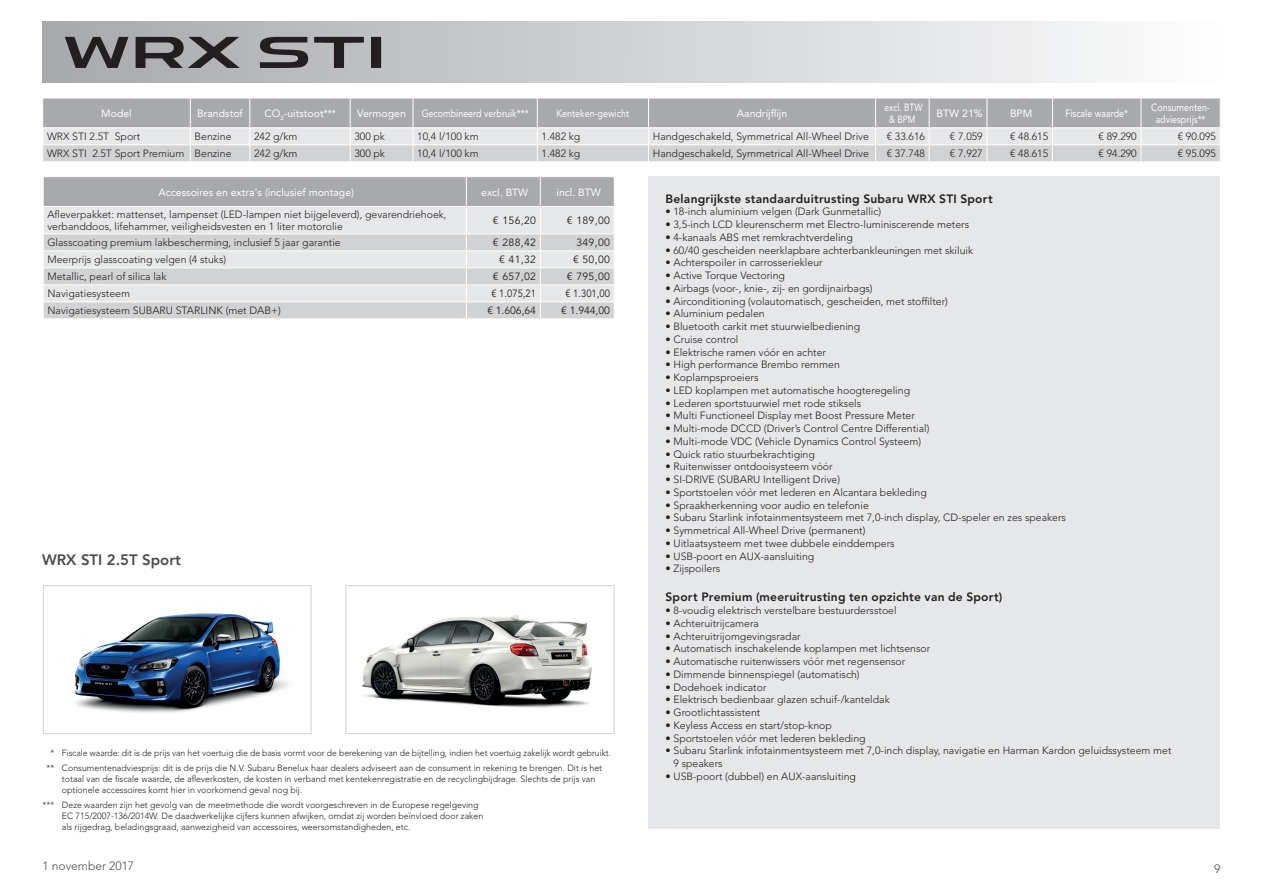
<style>
.page{position:relative;width:1263px;height:893px;background:#fff}
.page>*{position:absolute;margin:0;border:0;box-sizing:border-box;transform-origin:0 0}
.t1{font:800 15px "Avenir LT Std";color:#4b4c4d}
.t2{font:800 12px "Avenir LT Std";letter-spacing:.02em;color:#231f20}
.t3{font:300 12px "Avenir LT Std";color:#4b4c4d}
.t4{font:300 10.5px/12.8px "Avenir LT Std";color:#231f20}
.t5{font:10.5px "Avenir LT Std";color:#fff}
.t6{font:10.5px/12.6px "Avenir LT Std";color:#fff;text-align:center;scale:.85 1}
.t7{font:10.5px "Avenir LT Std";letter-spacing:.03em;color:#231f20}
.t8{font:10.5px "Avenir LT Std";letter-spacing:.03em;color:#231f20;scale:.9 1}
.t9{font:10.5px/12.6px "Avenir LT Std";color:#fff;text-align:center;scale:.8 1}
.t10{font:300 9px/10.8px "Avenir LT Std";color:#231f20}
.t11{font:300 9px/15px "Avenir LT Std";color:#231f20;scale:.96 1}
</style>
<div class="page">
<div style="left:43px;top:21px;width:1177px;height:62px;background:linear-gradient(to right,#a7a8ac,#fcfcfd)"></div>
<svg style="left:43px;top:98px;width:1177px;height:64px;background:#c6c7ca"></svg>
<hr style="left:1141px;top:145px;width:79px;height:1px;background:#fff">
<div style="left:648px;top:176px;width:572px;height:653px;background:#e6e7e9"></div>
<img style="left:362px;top:614px;width:230px;height:94px">
<div style="left:345px;top:585px;width:269px;height:149px;border:1px solid #d1d2d4"></div>
<svg style="left:43px;top:177px;width:571px;height:142px;background:#d3d4d6"></svg>
<hr style="left:466px;top:251px;width:74px;height:1px;background:#fff">
<hr style="left:540px;top:251px;width:74px;height:1px;background:#fff">
<hr style="left:466px;top:302px;width:74px;height:1px;background:#fff">
<hr style="left:540px;top:302px;width:74px;height:1px;background:#fff">
<img style="left:74px;top:613px;width:215px;height:100px">
<div style="left:43px;top:585px;width:268px;height:149px;border:1px solid #d1d2d4"></div>
<img style="left:63px;top:28px;width:361px;height:48px">
<p class="t5" style="left:101px;top:107px;width:32px">Model</p>
<p class="t5" style="left:197px;top:107px;width:47px">Brandstof</p>
<p class="t5" style="left:264px;top:107px;width:73px">CO<sub>2</sub>-uitstoot***</p>
<p class="t5" style="left:357px;top:107px;width:50px">Vermogen</p>
<p class="t6" style="left:422px;top:107px;width:127px">Gecombineerd verbruik***</p>
<p class="t6" style="left:557px;top:107px;width:87px">Kenteken-gewicht</p>
<p class="t5" style="left:737px;top:107px;width:52px">Aandrijflijn</p>
<p class="t9" style="left:885px;top:101px;width:49px">excl. BTW &amp; BPM</p>
<p class="t5" style="left:936px;top:107px;width:48px">BTW 21%</p>
<p class="t5" style="left:1010px;top:107px;width:24px">BPM</p>
<p class="t6" style="left:1065px;top:107px;width:75px">Fiscale waarde*</p>
<p class="t6" style="left:1151px;top:101px;width:71px">Consumenten&shy;adviesprijs**</p>
<p class="t4" style="left:47px;top:130px;width:95px">WRX STI 2.5T Sport</p>
<p class="t4" style="left:195px;top:130px;width:38px">Benzine</p>
<p class="t4" style="left:254px;top:130px;width:45px">242 g/km</p>
<p class="t4" style="left:354px;top:130px;width:32px">300 pk</p>
<p class="t4" style="left:417px;top:130px;width:63px">10,4 l/100 km</p>
<p class="t4" style="left:541px;top:130px;width:40px">1.482 kg</p>
<p class="t4" style="left:653px;top:130px;width:218px">Handgeschakeld, Symmetrical All-Wheel Drive</p>
<p class="t4" style="left:887px;top:130px;width:40px">€ 33.616</p>
<p class="t4" style="left:950px;top:130px;width:34px">€ 7.059</p>
<p class="t4" style="left:1010px;top:130px;width:40px">€ 48.615</p>
<p class="t4" style="left:1098px;top:130px;width:40px">€ 89.290</p>
<p class="t4" style="left:1178px;top:130px;width:40px">€ 90.095</p>
<p class="t4" style="left:47px;top:147px;width:186px">WRX STI 2.5T Sport Premium Benzine</p>
<p class="t4" style="left:254px;top:147px;width:45px">242 g/km</p>
<p class="t4" style="left:354px;top:147px;width:32px">300 pk</p>
<p class="t4" style="left:417px;top:147px;width:63px">10,4 l/100 km</p>
<p class="t4" style="left:541px;top:147px;width:40px">1.482 kg</p>
<p class="t4" style="left:653px;top:147px;width:218px">Handgeschakeld, Symmetrical All-Wheel Drive</p>
<p class="t4" style="left:887px;top:147px;width:40px">€ 37.748</p>
<p class="t4" style="left:950px;top:147px;width:34px">€ 7.927</p>
<p class="t4" style="left:1010px;top:147px;width:40px">€ 48.615</p>
<p class="t4" style="left:1098px;top:147px;width:40px">€ 94.290</p>
<p class="t4" style="left:1178px;top:147px;width:40px">€ 95.095</p>
<p class="t2" style="left:665px;top:191px;width:329px">Belangrijkste standaarduitrusting Subaru WRX STI Sport</p>
<p class="t4" style="left:665px;top:205px;width:217px">• 18-inch aluminium velgen (Dark Gunmetallic)</p>
<p class="t4" style="left:665px;top:218px;width:305px">• 3,5-inch LCD kleurenscherm met Electro-luminiscerende meters</p>
<p class="t4" style="left:665px;top:231px;width:189px">• 4-kanaals ABS met remkrachtverdeling</p>
<p class="t4" style="left:665px;top:244px;width:309px">• 60/40 gescheiden neerklapbare achterbankleuningen met skiluik</p>
<p class="t4" style="left:665px;top:256px;width:159px">• Achterspoiler in carrosseriekleur</p>
<p class="t4" style="left:665px;top:269px;width:121px">• Active Torque Vectoring</p>
<p class="t4" style="left:665px;top:282px;width:209px">• Airbags (voor-, knie-, zij- en gordijnairbags)</p>
<p class="t4" style="left:665px;top:295px;width:284px">• Airconditioning (volautomatisch, gescheiden, met stoffilter)</p>
<p class="t4" style="left:665px;top:307px;width:101px">• Aluminium pedalen</p>
<p class="t4" style="left:665px;top:320px;width:196px">• Bluetooth carkit met stuurwielbediening</p>
<p class="t4" style="left:665px;top:333px;width:74px">• Cruise control</p>
<p class="t4" style="left:665px;top:346px;width:162px">• Elektrische ramen vóór en achter</p>
<p class="t4" style="left:665px;top:358px;width:176px">• High performance Brembo remmen</p>
<p class="t4" style="left:665px;top:371px;width:94px">• Koplampsproeiers</p>
<p class="t4" style="left:665px;top:384px;width:246px">• LED koplampen met automatische hoogteregeling</p>
<p class="t4" style="left:665px;top:397px;width:197px">• Lederen sportstuurwiel met rode stiksels</p>
<p class="t4" style="left:665px;top:409px;width:251px">• Multi Functioneel Display met Boost Pressure Meter</p>
<p class="t4" style="left:665px;top:422px;width:265px">• Multi-mode DCCD (Driver’s Control Centre Differential)</p>
<p class="t4" style="left:665px;top:435px;width:257px">• Multi-mode VDC (Vehicle Dynamics Control Systeem)</p>
<p class="t4" style="left:665px;top:448px;width:151px">• Quick ratio stuurbekrachtiging</p>
<p class="t4" style="left:665px;top:460px;width:169px">• Ruitenwisser ontdooisysteem vóór</p>
<p class="t4" style="left:665px;top:473px;width:176px">• SI-DRIVE (SUBARU Intelligent Drive)</p>
<p class="t4" style="left:665px;top:486px;width:263px">• Sportstoelen vóór met lederen en Alcantara bekleding</p>
<p class="t4" style="left:665px;top:499px;width:205px">• Spraakherkenning voor audio en telefonie</p>
<p class="t4" style="left:665px;top:511px;width:402px">• Subaru Starlink infotainmentsysteem met 7,0-inch display, CD-speler en zes speakers</p>
<p class="t4" style="left:665px;top:524px;width:201px">• Symmetrical All-Wheel Drive (permanent)</p>
<p class="t4" style="left:665px;top:537px;width:231px">• Uitlaatsysteem met twee dubbele einddempers</p>
<p class="t4" style="left:665px;top:550px;width:150px">• USB-poort en AUX-aansluiting</p>
<p class="t4" style="left:665px;top:562px;width:56px">• Zijspoilers</p>
<p class="t2" style="left:665px;top:590px;width:338px">Sport Premium (meeruitrusting ten opzichte van de Sport)</p>
<p class="t4" style="left:665px;top:604px;width:233px">• 8-voudig elektrisch verstelbare bestuurdersstoel</p>
<p class="t4" style="left:665px;top:617px;width:95px">• Achteruitrijcamera</p>
<p class="t4" style="left:665px;top:630px;width:137px">• Achteruitrijomgevingsradar</p>
<p class="t4" style="left:665px;top:642px;width:266px">• Automatisch inschakelende koplampen met lichtsensor</p>
<p class="t4" style="left:665px;top:655px;width:241px">• Automatische ruitenwissers vóór met regensensor</p>
<p class="t4" style="left:665px;top:668px;width:196px">• Dimmende binnenspiegel (automatisch)</p>
<p class="t4" style="left:665px;top:681px;width:102px">• Dodehoek indicator</p>
<p class="t4" style="left:665px;top:693px;width:226px">• Elektrisch bedienbaar glazen schuif-/kanteldak</p>
<p class="t4" style="left:665px;top:706px;width:96px">• Grootlichtassistent</p>
<p class="t4" style="left:665px;top:719px;width:168px">• Keyless Access en start/stop-knop</p>
<p class="t4" style="left:665px;top:732px;width:202px">• Sportstoelen vóór met lederen bekleding</p>
<p class="t4" style="left:673px;top:744px;width:499px;text-indent:-8px">• Subaru Starlink infotainmentsysteem met 7,0-inch display, navigatie en Harman Kardon geluidssysteem met<br>9 speakers</p>
<p class="t4" style="left:665px;top:770px;width:192px">• USB-poort (dubbel) en AUX-aansluiting</p>
<p class="t5" style="left:158px;top:186px;width:197px">Accessoires en extra's (inclusief montage)</p>
<p class="t5" style="left:481px;top:186px;width:49px">excl. BTW</p>
<p class="t5" style="left:556px;top:186px;width:46px">incl. BTW</p>
<p class="t4" style="left:47px;top:208px;width:401px">Afleverpakket: mattenset, lampenset (LED-lampen niet bijgeleverd), gevarendriehoek, verbanddoos, lifehammer, veiligheidsvesten en 1 liter motorolie</p>
<p class="t7" style="left:493px;top:214px;width:45px">€ 156,20</p>
<p class="t7" style="left:567px;top:214px;width:45px">€ 189,00</p>
<p class="t4" style="left:47px;top:236px;width:295px">Glasscoating premium lakbescherming, inclusief 5 jaar garantie</p>
<p class="t7" style="left:493px;top:237px;width:45px">€ 288,42</p>
<p class="t7" style="left:576px;top:237px;width:35px">349,00</p>
<p class="t4" style="left:47px;top:253px;width:180px">Meerprijs glasscoating velgen (4 stuks)</p>
<p class="t7" style="left:499px;top:254px;width:38px">€ 41,32</p>
<p class="t7" style="left:573px;top:254px;width:38px">€ 50,00</p>
<p class="t4" style="left:47px;top:270px;width:120px">Metallic, pearl of silica lak</p>
<p class="t7" style="left:493px;top:271px;width:45px">€ 657,02</p>
<p class="t7" style="left:567px;top:271px;width:45px">€ 795,00</p>
<p class="t4" style="left:47px;top:287px;width:84px">Navigatiesysteem</p>
<p class="t8" style="left:491px;top:288px;width:51px">€ 1.075,21</p>
<p class="t8" style="left:565px;top:288px;width:51px">€ 1.301,00</p>
<p class="t4" style="left:47px;top:304px;width:235px">Navigatiesysteem SUBARU STARLINK (met DAB+)</p>
<p class="t7" style="left:487px;top:305px;width:50px">€ 1.606,64</p>
<p class="t7" style="left:561px;top:305px;width:50px">€ 1.944,00</p>
<h1 class="t1" style="left:42px;top:551px;width:140px">WRX STI 2.5T Sport</h1>
<p class="t11" style="left:47px;top:746px;width:589px;text-indent:4px">* Fiscale waarde: dit is de prijs van het voertuig die de basis vormt voor de berekening van de bijtelling, indien het voertuig zakelijk wordt gebruikt. ** Consumentenadviesprijs: dit is de prijs die N.V. Subaru Benelux haar dealers adviseert aan de consument in rekening te brengen. Dit is het</p>
<p class="t10" style="left:62px;top:774px;width:535px">totaal van de fiscale waarde, de afleverkosten, de kosten in verband met kentekenregistratie en de recyclingbijdrage. Slechts de prijs van optionele accessoires komt hier in voorkomend geval nog bij.</p>
<p class="t10" style="left:62px;top:799px;width:423px;text-indent:-19px">*** Deze waarden zijn het gevolg van de meetmethode die wordt voorgeschreven in de Europese regelgeving<br>EC 715/2007-136/2014W. De daadwerkelijke cijfers kunnen afwijken, omdat zij worden beïnvloed door zaken als rijgedrag, beladingsgraad, aanwezigheid van accessoires, weersomstandigheden, etc.</p>
<p class="t3" style="left:43px;top:858px;width:93px">1 november 2017</p>
<p class="t3" style="left:1214px;top:862px;width:8px">9</p>
</div>
